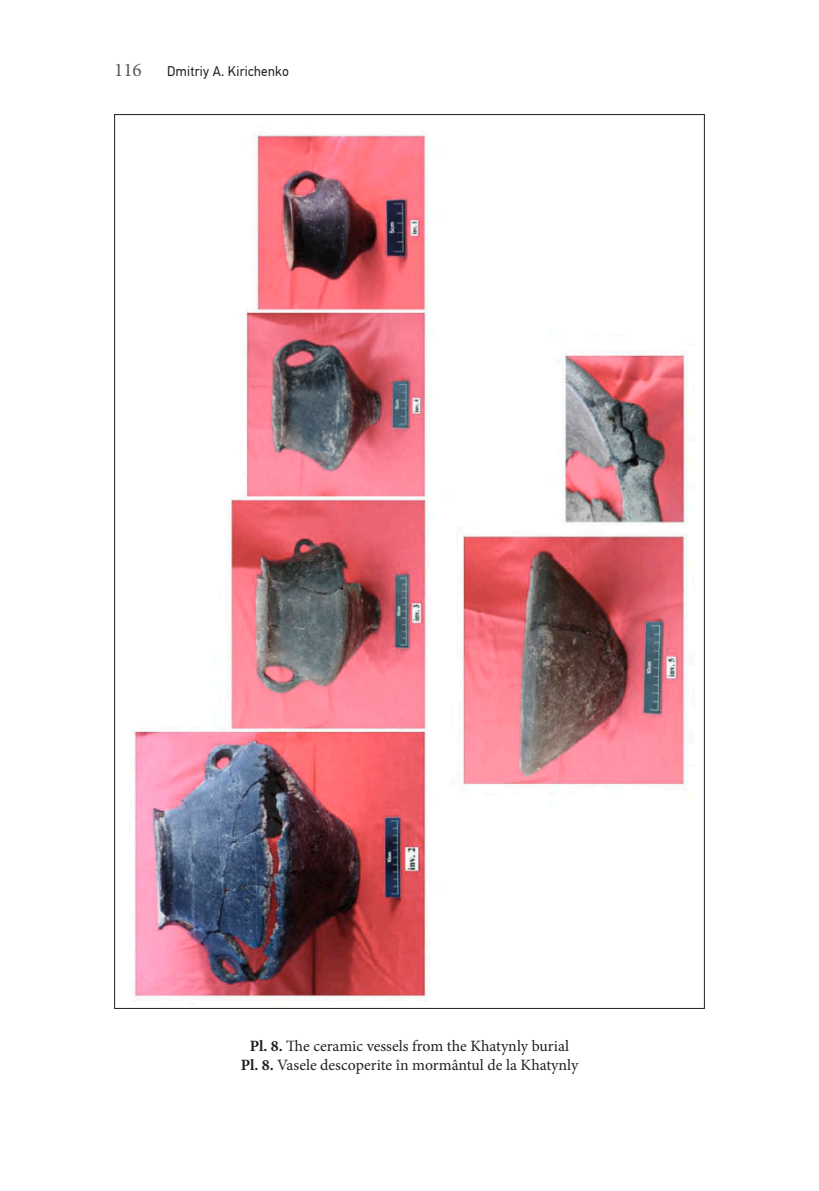
<style>
.page{position:relative;width:819px;height:1191px;background:#fff}
.page>*{position:absolute;margin:0;border:0;box-sizing:border-box;transform-origin:0 0}
.t1{font:19.25px "Minion Pro";color:#57585a}
.t2{font:15.75px/18.9px "Minion Pro";color:#231f20;text-align:center}
.t3{font:14px "PF Din Text Pro";letter-spacing:.02em;color:#231f20;scale:.96 1}
.s1{font-weight:700}
</style>
<div class="page">
<img style="left:133px;top:133px;width:555px;height:864px">
<p class="t1" style="left:114px;top:60px;width:29px">116</p>
<p class="t3" style="left:167px;top:65px;width:128px">Dmitriy A. Kirichenko</p>
<p class="t2" style="left:241px;top:1037px;width:339px"><span class="s1">Pl. 8.</span> The ceramic vessels from the Khatynly burial<br><span class="s1">Pl. 8.</span> Vasele descoperite în mormântul de la Khatynly</p>
</div>
